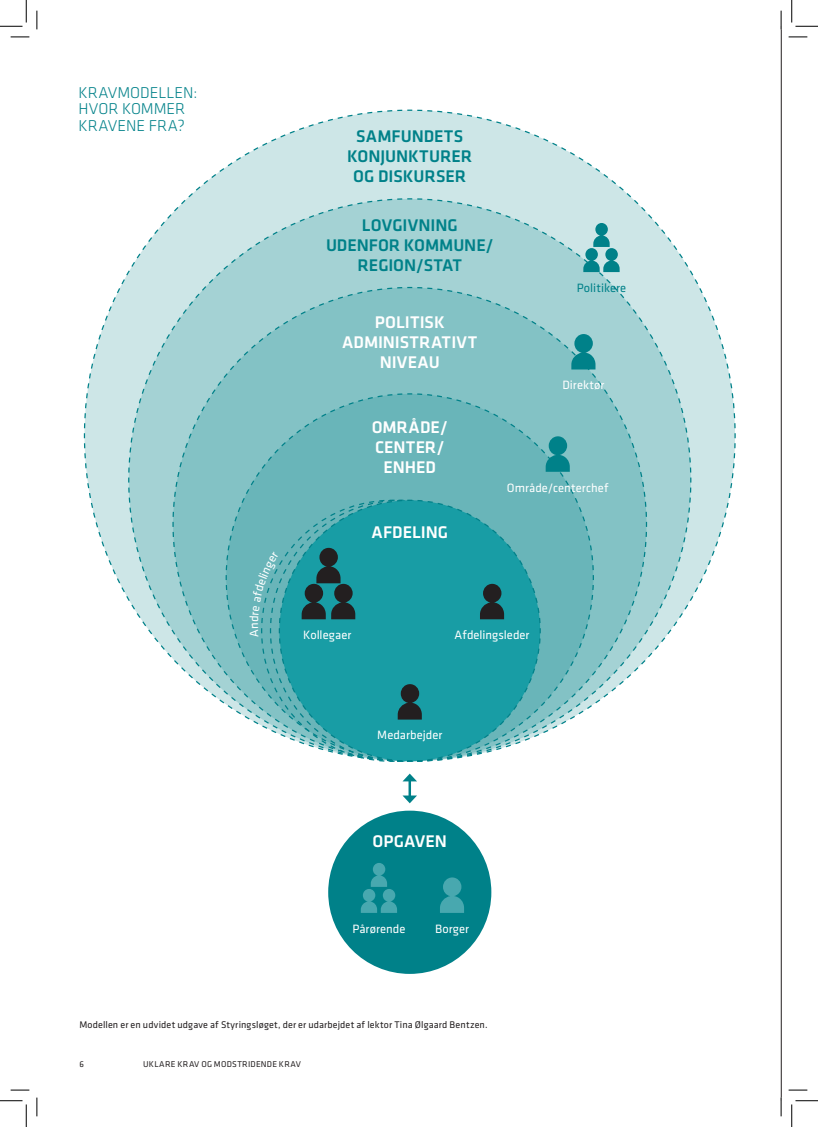
<style>
.page{position:relative;width:818px;height:1127px;background:#fff}
.page>*{position:absolute;margin:0;border:0;box-sizing:border-box;transform-origin:0 0}
.figurtxt-hvid{font:500 17.5px/20px "Klavika";letter-spacing:-.005em;color:#008189;text-align:center}
.figurtxt-hvid-2{font:500 17.5px/20px "Klavika";letter-spacing:-.005em;color:#fff;text-align:center}
.MED{font:300 16.25px/16.2px "Klavika";letter-spacing:-.005em;color:#008189}
.lille_figurbrød{font:12.5px "Klavika";color:#fff}
.lille_figurbrød-2{font:12.5px "Klavika";color:#008189}
.Kilde{font:10px "Klavika";letter-spacing:.01em;color:#231f20}
.t1{font:8.75px "Klavika Basic";letter-spacing:.03em;color:#231f20}
</style>
<div class="page">
<div style="left:328px;top:810px;width:163px;height:163px;background:#008189;border-radius:50%"></div>
<svg style="left:83px;top:109px;width:653px;height:490px"></svg>
<svg style="left:127px;top:197px;width:565px;height:461px;background:#b9dcde"></svg>
<svg style="left:172px;top:286px;width:476px;height:418px;background:#92c9cc"></svg>
<hr style="left:408px;top:779px;width:3px;height:18px;background:#008189">
<svg style="left:403px;top:773px;width:14px;height:8px"></svg>
<svg style="left:402px;top:795px;width:15px;height:8px"></svg>
<svg style="left:361px;top:863px;width:36px;height:49px"></svg>
<svg style="left:571px;top:334px;width:24px;height:35px"></svg>
<svg style="left:583px;top:223px;width:37px;height:49px;background:#6cb6ba"></svg>
<svg style="left:440px;top:877px;width:24px;height:35px"></svg>
<hr style="left:781px;top:26px;width:1px;height:1074px;background:#231f20">
<svg style="left:11px;top:36px;width:18px;height:2px"></svg>
<svg style="left:788px;top:36px;width:19px;height:2px"></svg>
<svg style="left:11px;top:1089px;width:18px;height:1px"></svg>
<svg style="left:788px;top:1089px;width:19px;height:1px"></svg>
<svg style="left:36px;top:11px;width:2px;height:18px"></svg>
<svg style="left:36px;top:1097px;width:2px;height:18px"></svg>
<svg style="left:780px;top:11px;width:2px;height:18px"></svg>
<svg style="left:780px;top:1097px;width:2px;height:18px"></svg>
<svg style="left:0;top:0;width:27px;height:27px"></svg>
<svg style="left:0;top:1100px;width:27px;height:26px"></svg>
<svg style="left:791px;top:0;width:27px;height:27px"></svg>
<svg style="left:791px;top:1100px;width:27px;height:26px"></svg>
<svg style="left:225px;top:392px;width:369px;height:370px;background:#54aeb3"></svg>
<p class="MED" style="left:79px;top:84px;width:120px">KRAVMODELLEN:<br>HVOR KOMMER<br>KRAVENE FRA?</p>
<p class="figurtxt-hvid" style="left:347px;top:125px;width:126px">SAMFUNDETS<br>KONJUNKTURER<br>OG DISKURSER</p>
<p class="figurtxt-hvid" style="left:362px;top:215px;width:97px">LOVGIVNING</p>
<p class="figurtxt-hvid" style="left:326px;top:235px;width:169px">UDENFOR KOMMUNE/<br>REGION/STAT</p>
<p class="figurtxt-hvid-2" style="left:342px;top:312px;width:137px">POLITISK<br>ADMINISTRATIVT<br>NIVEAU</p>
<p class="figurtxt-hvid-2" style="left:372px;top:417px;width:78px">OMRÅDE/<br>CENTER/<br>ENHED</p>
<p class="figurtxt-hvid-2" style="left:371px;top:521px;width:78px">AFDELING</p>
<p class="lille_figurbrød-2" style="left:577px;top:279px;width:51px">Politikere</p>
<p class="lille_figurbrød" style="left:562px;top:377px;width:44px">Direktør</p>
<p class="lille_figurbrød" style="left:507px;top:479px;width:103px">Område/centerchef</p>
<p class="lille_figurbrød" style="left:303px;top:626px;width:50px">Kollegaer</p>
<p class="lille_figurbrød" style="left:455px;top:626px;width:76px">Afdelingsleder</p>
<p class="lille_figurbrød" style="left:377px;top:727px;width:66px">Medarbejder</p>
<p class="figurtxt-hvid-2" style="left:373px;top:830px;width:76px">OPGAVEN</p>
<p class="lille_figurbrød" style="left:352px;top:920px;width:55px">Pårørende</p>
<p class="lille_figurbrød" style="left:435px;top:920px;width:36px">Borger</p>
<p class="Kilde" style="left:79px;top:1017px;width:410px">Modellen er en udvidet udgave af Styringsløget, der er udarbejdet af lektor Tina Ølgaard Bentzen.</p>
<p class="t1" style="left:79px;top:1058px;width:6px">6</p>
<p class="t1" style="left:143px;top:1058px;width:159px">UKLARE KRAV OG MODSTRIDENDE KRAV</p>
</div>
